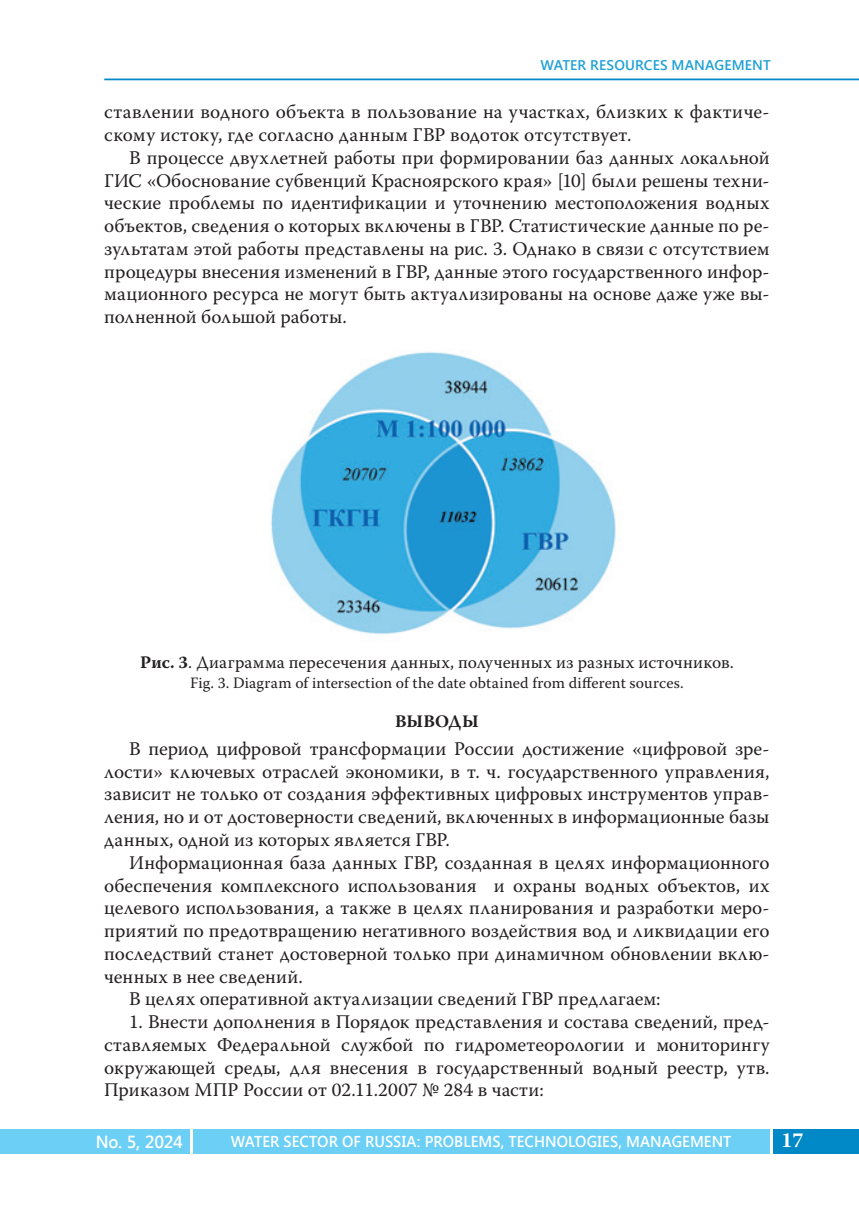
<style>
.page{position:relative;width:859px;height:1206px;background:#fff}
.page>*{position:absolute;margin:0;border:0;box-sizing:border-box;transform-origin:0 0}
.t1{font:700 21px "Warnock Pro";color:#fff}
.t2{font:19.25px/22.8px "Warnock Pro";letter-spacing:.005em;color:#231f20;text-align:justify}
.t3{font:17.5px "Warnock Pro";letter-spacing:.01em;color:#231f20}
.t4{font:600 17.5px "Segoe UI";letter-spacing:-.02em;color:#fff;scale:.96 1}
.t5{font:700 17.5px "Warnock Pro";letter-spacing:.01em;color:#231f20}
.t6{font:15.75px "Warnock Pro";letter-spacing:.01em;color:#231f20}
.t7{font:600 15.75px "Segoe UI";letter-spacing:.005em;color:#fff;scale:.95 1}
.t8{font:600 14px "Segoe UI";letter-spacing:.01em;color:#1fa0d5}
.s1{font-weight:700}
</style>
<div class="page">
<div style="left:193px;top:1128px;width:576px;height:25px;background:#6bcff6"></div>
<div style="left:772px;top:1128px;width:86px;height:25px;background:#0088c7"></div>
<div style="left:0;top:1128px;width:189px;height:25px;background:#6bcff6"></div>
<hr style="left:104px;top:79px;width:754px;height:1px;background:#0088c7">
<img style="left:270px;top:351px;width:346px;height:283px">
<p class="t8" style="left:540px;top:55px;width:232px">WATER RESOURCES MANAGEMENT</p>
<p class="t2" style="left:104px;top:102px;width:666px">ставлении водного объекта в пользование на участках, близких к фактиче-</p>
<p class="t2" style="left:104px;top:125px;width:528px">скому истоку, где согласно данным ГВР водоток отсутствует.</p>
<p class="t2" style="left:129px;top:148px;width:641px">В процессе двухлетней работы при формировании баз данных локальной</p>
<p class="t2" style="left:104px;top:171px;width:666px">ГИС «Обоснование субвенций Красноярского края» [10] были решены техни-</p>
<p class="t2" style="left:104px;top:193px;width:666px">ческие проблемы по идентификации и уточнению местоположения водных</p>
<p class="t2" style="left:104px;top:216px;width:666px">объектов, сведения о которых включены в ГВР. Статистические данные по ре-</p>
<p class="t2" style="left:104px;top:239px;width:666px">зультатам этой работы представлены на рис. 3. Однако в связи с отсутствием</p>
<p class="t2" style="left:104px;top:262px;width:666px">процедуры внесения изменений в ГВР, данные этого государственного инфор-</p>
<p class="t2" style="left:104px;top:284px;width:666px">мационного ресурса не могут быть актуализированы на основе даже уже вы-</p>
<p class="t2" style="left:104px;top:307px;width:244px">полненной большой работы.</p>
<p class="t3" style="left:140px;top:655px;width:595px"><span class="s1">Рис. 3</span>. Диаграмма пересечения данных, полученных из разных источников.</p>
<p class="t6" style="left:190px;top:676px;width:495px">Fig. 3. Diagram of intersection of the date obtained from different sources.</p>
<p class="t5" style="left:395px;top:714px;width:85px">ВЫВОДЫ</p>
<p class="t2" style="left:129px;top:739px;width:641px">В период цифровой трансформации России достижение «цифровой зре-</p>
<p class="t2" style="left:104px;top:761px;width:666px">лости» ключевых отраслей экономики, в т. ч. государственного управления,</p>
<p class="t2" style="left:104px;top:784px;width:666px">зависит не только от создания эффективных цифровых инструментов управ-</p>
<p class="t2" style="left:104px;top:807px;width:666px">ления, но и от достоверности сведений, включенных в информационные базы</p>
<p class="t2" style="left:104px;top:830px;width:347px">данных, одной из которых является ГВР.</p>
<p class="t2" style="left:129px;top:852px;width:641px">Информационная база данных ГВР, созданная в целях информационного</p>
<p class="t2" style="left:104px;top:875px;width:666px">обеспечения комплексного использования и охраны водных объектов, их</p>
<p class="t2" style="left:104px;top:898px;width:666px">целевого использования, а также в целях планирования и разработки меро-</p>
<p class="t2" style="left:104px;top:921px;width:666px">приятий по предотвращению негативного воздействия вод и ликвидации его</p>
<p class="t2" style="left:104px;top:943px;width:666px">последствий станет достоверной только при динамичном обновлении вклю-</p>
<p class="t2" style="left:104px;top:966px;width:200px">ченных в нее сведений.</p>
<p class="t2" style="left:129px;top:989px;width:533px">В целях оперативной актуализации сведений ГВР предлагаем:</p>
<p class="t2" style="left:104px;top:1012px;width:666px;text-indent:25px">1. Внести дополнения в Порядок представления и состава сведений, пред&shy;ставляемых Федеральной службой по гидрометеорологии и мониторингу окружающей среды, для внесения в государственный водный реестр, утв.<br>Приказом МПР России от 02.11.2007 № 284 в части:</p>
<p class="t4" style="left:96px;top:1128px;width:92px">No. 5, 2024</p>
<p class="t7" style="left:231px;top:1129px;width:528px">WATER SECTOR OF RUSSIA: PROBLEMS, TECHNOLOGIES, MANAGEMENT</p>
<p class="t1" style="left:780px;top:1132px;width:24px">17</p>
</div>
